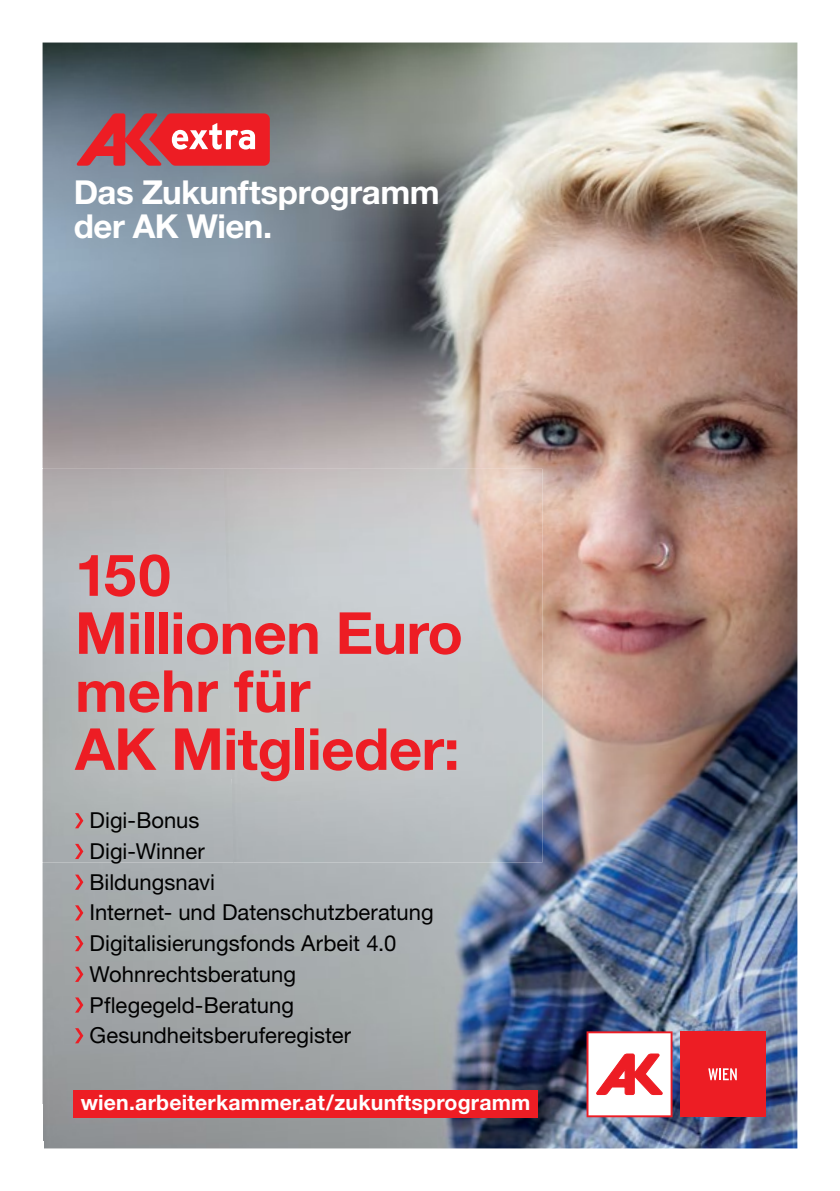
<style>
.page{position:relative;width:840px;height:1191px;background:#fff}
.page>*{position:absolute;margin:0;border:0;box-sizing:border-box;transform-origin:0 0}
.t1{font:700 58px/58px "Helvetica Neue LT Std";letter-spacing:-.01em;color:#ed1d24}
.t2{font:700 33px/34px "Helvetica Neue LT Std";letter-spacing:-.015em;color:#fff}
.t3{font:22px/30.8px "Helvetica Neue LT Std";color:#000}
.t4{font:700 21.2px "Helvetica Neue LT Std";letter-spacing:.01em;color:#fff}
</style>
<div class="page">
<img style="left:43px;top:43px;width:754px;height:1105px">
<img style="left:42px;top:469px;width:190px;height:393px">
<img style="left:223px;top:469px;width:319px;height:334px">
<img style="left:232px;top:794px;width:310px;height:68px">
<svg style="left:75px;top:813px;width:8px;height:15px"></svg>
<svg style="left:75px;top:844px;width:8px;height:15px"></svg>
<svg style="left:75px;top:874px;width:8px;height:15px"></svg>
<svg style="left:75px;top:905px;width:8px;height:15px"></svg>
<svg style="left:75px;top:936px;width:8px;height:15px"></svg>
<svg style="left:75px;top:966px;width:8px;height:16px"></svg>
<svg style="left:75px;top:997px;width:8px;height:15px"></svg>
<svg style="left:75px;top:1028px;width:8px;height:15px"></svg>
<div style="left:74px;top:1089px;width:464px;height:28px;background:#ed1d24"></div>
<svg style="left:77px;top:113px;width:193px;height:53px;background:#d14851"></svg>
<div style="left:679px;top:1031px;width:86px;height:86px;background:#ed1d24"></div>
<svg style="left:708px;top:1068px;width:28px;height:12px"></svg>
<svg style="left:586px;top:1031px;width:86px;height:86px"></svg>
<p class="t2" style="left:74px;top:174px;width:367px">Das Zukunftsprogramm der AK Wien.</p>
<p class="t1" style="left:75px;top:545px;width:389px">150<br>Millionen Euro mehr für<br>AK Mitglieder:</p>
<p class="t3" style="left:89px;top:804px;width:345px">Digi-Bonus<br>Digi-Winner<br>Bildungsnavi<br>Internet- und Datenschutzberatung<br>Digitalisierungsfonds Arbeit 4.0<br>Wohnrechtsberatung<br>Pflegegeld-Beratung<br>Gesundheitsberuferegister</p>
<p class="t4" style="left:81px;top:1088px;width:451px">wien.arbeiterkammer.at/zukunftsprogramm</p>
</div>
